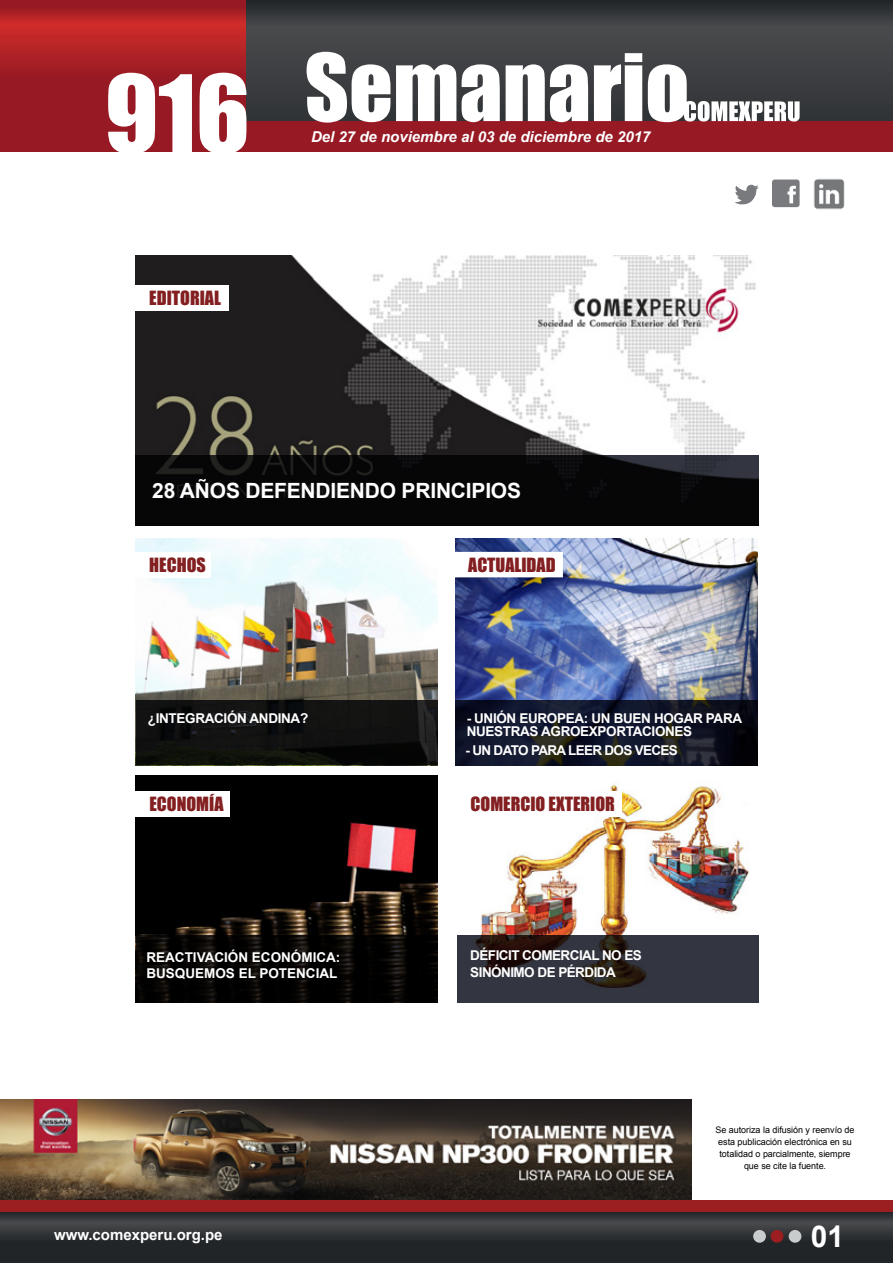
<style>
.page{position:relative;width:893px;height:1263px;background:#fff}
.page>*{position:absolute;margin:0;border:0;box-sizing:border-box;transform-origin:0 0}
.t1{font:99px "Impact";color:#fff}
.t2{font:700 30px "Arial";color:#fff}
.t3{font:700 21px "Arial";letter-spacing:-.01em;color:#fff}
.t4{font:18px "Impact";color:#831f21}
.t5{font:italic 700 15px "Arial";color:#fff}
.t6{font:700 15px "Arial";color:#fff}
.t7{font:700 13.5px/13.5px "Arial";letter-spacing:-.025em;color:#fff}
.t8{font:700 13.5px/16.5px "Arial";color:#fff}
.t9{font:700 13.5px "Arial";letter-spacing:-.05em;color:#fff}
.t10{font:9px/12px "Arial";letter-spacing:-.005em;color:#000;text-align:center}
</style>
<div class="page">
<img style="left:481px;top:782px;width:268px;height:153px">
<img style="left:136px;top:775px;width:302px;height:160px">
<img style="left:455px;top:538px;width:302px;height:162px">
<img style="left:136px;top:255px;width:620px;height:200px">
<img style="left:136px;top:539px;width:302px;height:161px">
<img style="left:1px;top:1099px;width:691px;height:101px">
<svg style="left:245px;top:0;width:648px;height:121px;background:#3e3e40"></svg>
<div style="left:0;top:121px;width:893px;height:30px;background:#971924"></div>
<svg style="left:0;top:0;width:245px;height:121px;background:#a71f25"></svg>
<svg style="left:307px;top:52px;width:83px;height:71px"></svg>
<svg style="left:396px;top:64px;width:60px;height:57px"></svg>
<svg style="left:462px;top:64px;width:38px;height:58px"></svg>
<svg style="left:506px;top:64px;width:82px;height:58px"></svg>
<svg style="left:594px;top:53px;width:48px;height:68px"></svg>
<svg style="left:648px;top:64px;width:152px;height:58px"></svg>
<svg style="left:0;top:1212px;width:893px;height:51px;background:#2c2f32"></svg>
<div style="left:0;top:1200px;width:893px;height:12px;background:#9b1f21"></div>
<div style="left:753px;top:1230px;width:13px;height:13px;background:#c9cccc;border-radius:50%"></div>
<div style="left:771px;top:1230px;width:12px;height:13px;background:#9b1f21;border-radius:50%"></div>
<div style="left:789px;top:1230px;width:12px;height:13px;background:#c9cccc;border-radius:50%"></div>
<svg style="left:136px;top:455px;width:623px;height:71px;background:#09090b"></svg>
<svg style="left:136px;top:700px;width:302px;height:65px;background:#0f100f"></svg>
<svg style="left:136px;top:935px;width:302px;height:67px;background:#060403"></svg>
<svg style="left:455px;top:700px;width:302px;height:65px;background:#111525"></svg>
<svg style="left:457px;top:935px;width:302px;height:67px;background:#2f2e35"></svg>
<div style="left:134px;top:285px;width:95px;height:25px;background:#fff"></div>
<div style="left:134px;top:552px;width:77px;height:25px;background:#fff"></div>
<div style="left:454px;top:552px;width:109px;height:25px;background:#fff"></div>
<div style="left:134px;top:792px;width:96px;height:25px;background:#fff"></div>
<div style="left:455px;top:792px;width:167px;height:25px;background:#fff"></div>
<svg style="left:735px;top:184px;width:24px;height:21px"></svg>
<div style="left:772px;top:180px;width:28px;height:27px;background:#787a7d;border-radius:3px"></div>
<svg style="left:787px;top:186px;width:9px;height:17px"></svg>
<img style="left:813px;top:178px;width:32px;height:32px">
<h1 class="t1" style="left:105px;top:37px;width:147px">916</h1>
<h3 class="t4" style="left:149px;top:284px;width:73px">EDITORIAL</h3>
<p class="t5" style="left:311px;top:127px;width:341px">Del 27 de noviembre al 03 de diciembre de 2017</p>
<h3 class="t3" style="left:152px;top:477px;width:370px">28 AÑOS DEFENDIENDO PRINCIPIOS</h3>
<h3 class="t4" style="left:149px;top:551px;width:58px">HECHOS</h3>
<h3 class="t4" style="left:468px;top:551px;width:89px">ACTUALIDAD</h3>
<p class="t7" style="left:148px;top:712px;width:162px">¿INTEGRACIÓN ANDINA?</p>
<p class="t7" style="left:467px;top:712px;width:277px">- UNIÓN EUROPEA: UN BUEN HOGAR PARA<br>NUESTRAS AGROEXPORTACIONES</p>
<p class="t9" style="left:465px;top:741px;width:214px">- UN DATO PARA LEER DOS VECES</p>
<h3 class="t4" style="left:149px;top:790px;width:76px">ECONOMÍA</h3>
<h3 class="t4" style="left:470px;top:790px;width:146px">COMERCIO EXTERIOR</h3>
<p class="t8" style="left:146px;top:949px;width:195px">REACTIVACIÓN ECONÓMICA:<br>BUSQUEMOS EL POTENCIAL</p>
<p class="t7" style="left:470px;top:948px;width:173px;line-height:16.5px">DÉFICIT COMERCIAL NO ES<br>SINÓNIMO DE PÉRDIDA</p>
<p class="t10" style="left:716px;top:1124px;width:140px">Se autoriza la difusión y reenvío de esta publicación electrónica en su totalidad o parcialmente, siempre que se cite la fuente.</p>
<p class="t6" style="left:54px;top:1225px;width:170px">www.comexperu.org.pe</p>
<h2 class="t2" style="left:811px;top:1216px;width:35px">01</h2>
</div>
